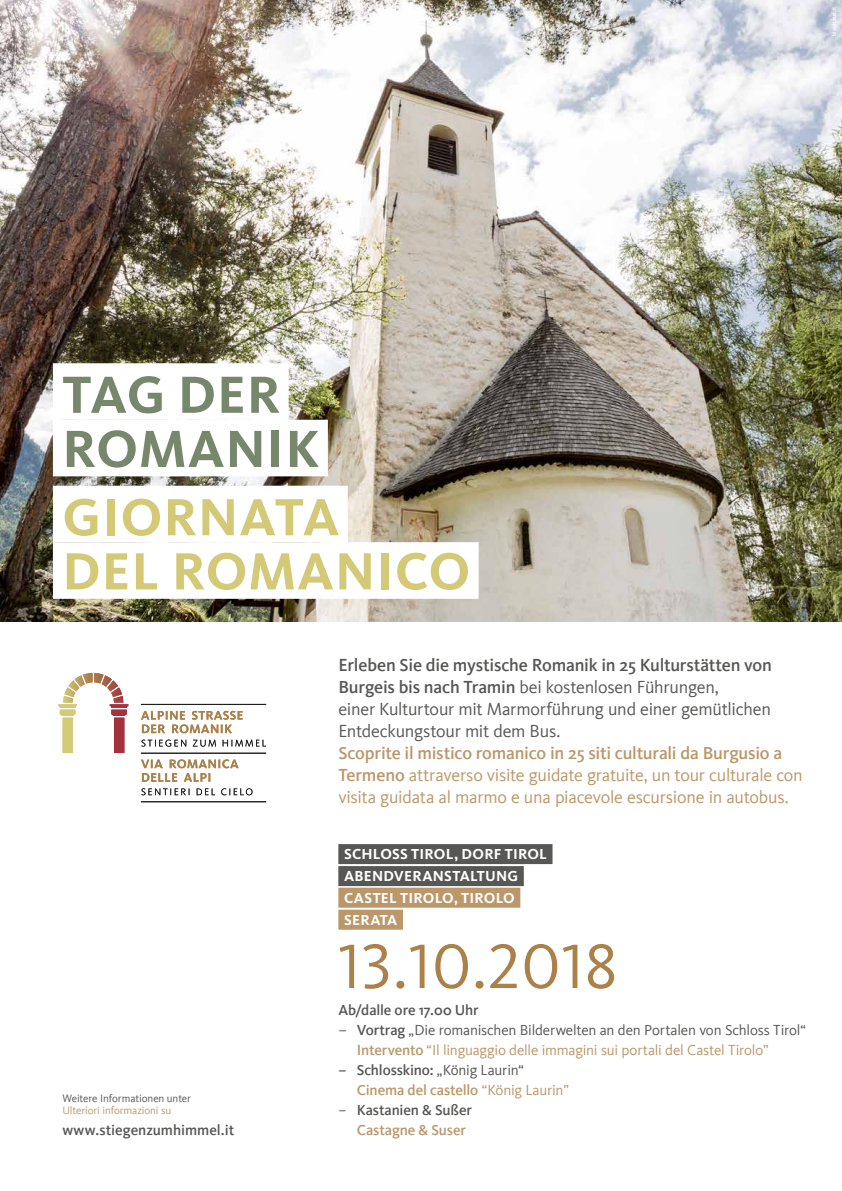
<style>
.page{position:relative;width:842px;height:1191px;background:#fff}
.page>*{position:absolute;margin:0;border:0;box-sizing:border-box;transform-origin:0 0}
.t1{font:65px "Kievit OT";letter-spacing:.02em;color:#ab8049}
.t2{font:700 54.1px/54.1px "Kievit";letter-spacing:.02em;color:#d3c977}
.t3{font:700 54.1px/54.1px "Kievit";letter-spacing:.02em;color:#77876b}
.t4{font:18px/22.2px "Kievit";letter-spacing:-.015em;color:#575756}
.t5{font:18px/22px "Kievit";letter-spacing:-.015em;color:#bb9769}
.t6{font:15px/20px "Kievit";letter-spacing:-.015em;color:#575756}
.t7{font:500 15px/20px "Kievit";letter-spacing:-.005em;color:#575756}
.t8{font:700 15px/22px "Kievit OT";letter-spacing:.015em;color:#fff}
.t9{font:500 15px/20px "Kievit";letter-spacing:-.01em;color:#bb9769}
.t10{font:11px "Kievit";letter-spacing:-.01em;color:#575756}
.t11{font:11px "Kievit";letter-spacing:-.01em;color:#bb9769}
.t12{font:500 6px "Kievit";letter-spacing:.025em;color:#fff}
.s1{font-weight:500}
.s2{font-family:"Kievit Regular SC Italic"}
.s3{font-weight:500;color:#bb9769}
.s4{color:#bb9769}
.s5{color:#575756}
.s6{font-weight:400;color:#575756}
.s7{font-weight:400}
</style>
<div class="page">
<img style="left:0;top:0;width:842px;height:621px">
<div style="left:53px;top:363px;width:236px;height:57px;background:#fff"></div>
<div style="left:53px;top:420px;width:275px;height:56px;background:#fff"></div>
<div style="left:53px;top:486px;width:295px;height:56px;background:#fff"></div>
<div style="left:53px;top:542px;width:426px;height:57px;background:#fff"></div>
<hr style="left:141px;top:704px;width:125px;height:1px;background:#1d1d1b">
<hr style="left:141px;top:753px;width:125px;height:1px;background:#1d1d1b">
<hr style="left:141px;top:801px;width:125px;height:1px;background:#1d1d1b">
<svg style="left:141px;top:739px;width:125px;height:7px"></svg>
<svg style="left:141px;top:711px;width:102px;height:22px"></svg>
<svg style="left:141px;top:759px;width:98px;height:22px"></svg>
<svg style="left:141px;top:788px;width:111px;height:7px"></svg>
<div style="left:63px;top:717px;width:10px;height:36px;background:#d3c977"></div>
<div style="left:114px;top:717px;width:10px;height:36px;background:#a5313e"></div>
<svg style="left:58px;top:673px;width:70px;height:43px"></svg>
<div style="left:338px;top:844px;width:214px;height:20px;background:#575756"></div>
<div style="left:338px;top:866px;width:186px;height:20px;background:#575756"></div>
<div style="left:338px;top:887px;width:182px;height:20px;background:#bb9769"></div>
<div style="left:338px;top:909px;width:65px;height:20px;background:#bb9769"></div>
<p class="t12" style="left:831px;top:36px;width:31px;rotate:-90deg">blauhaus.it</p>
<h2 class="t3" style="left:62px;top:367px;width:259px">TAG DER<br>ROMANIK</h2>
<h2 class="t2" style="left:62px;top:490px;width:409px">GIORNATA<br>DEL ROMANICO</h2>
<p class="t4" style="left:338px;top:654px;width:435px"><span class="s1">Erleben Sie die mystische Romanik in 25 Kulturstätten von Burgeis bis nach Tramin</span> bei kostenlosen Führungen,<br>einer Kulturtour mit Marmorführung und einer gemütlichen Entdeckungstour mit dem Bus.</p>
<p class="t5" style="left:338px;top:742px;width:466px"><span class="s1">Scoprite il mistico romanico in 25 siti culturali da Burgusio a<br>Termeno</span> attraverso visite guidate gratuite, un tour culturale con visita guidata al marmo e una piacevole escursione in autobus.</p>
<p class="t8" style="left:344px;top:843px;width:204px">SCHLOSS TIROL, DORF TIROL<br>ABENDVERANSTALTUNG<br>CASTEL TIROLO, TIROLO<br>SERATA</p>
<p class="t10" style="left:62px;top:1092px;width:130px">Weitere Informationen unter</p>
<p class="t11" style="left:62px;top:1104px;width:110px">Ulteriori informazioni su</p>
<p class="t7" style="left:62px;top:1120px;width:173px">www.stiegenzumhimmel.it</p>
<h1 class="t1" style="left:338px;top:930px;width:280px">13.10.2018</h1>
<p class="t7" style="left:338px;top:1000px;width:142px">Ab/dalle ore 17.00 Uhr</p>
<p class="t6" style="left:357px;top:1020px;width:451px;text-indent:-18px"><span class="s2">–</span> <span class="s1">Vortrag</span> „Die romanischen Bilderwelten an den Portalen von Schloss Tirol“<br><span class="s3">Intervento</span> <span class="s4">“Il linguaggio delle immagini sui portali del Castel Tirolo”</span></p>
<p class="t9" style="left:357px;top:1060px;width:214px;text-indent:-18px"><span class="s5">– Schlosskino:</span> <span class="s6">„König Laurin“<br></span>Cinema del castello <span class="s7">“König Laurin”</span></p>
<p class="t7" style="left:357px;top:1100px;width:117px;text-indent:-18px"><span class="s7">–</span> Kastanien &amp; Sußer<br><span class="s4">Castagne &amp; Suser</span></p>
</div>
